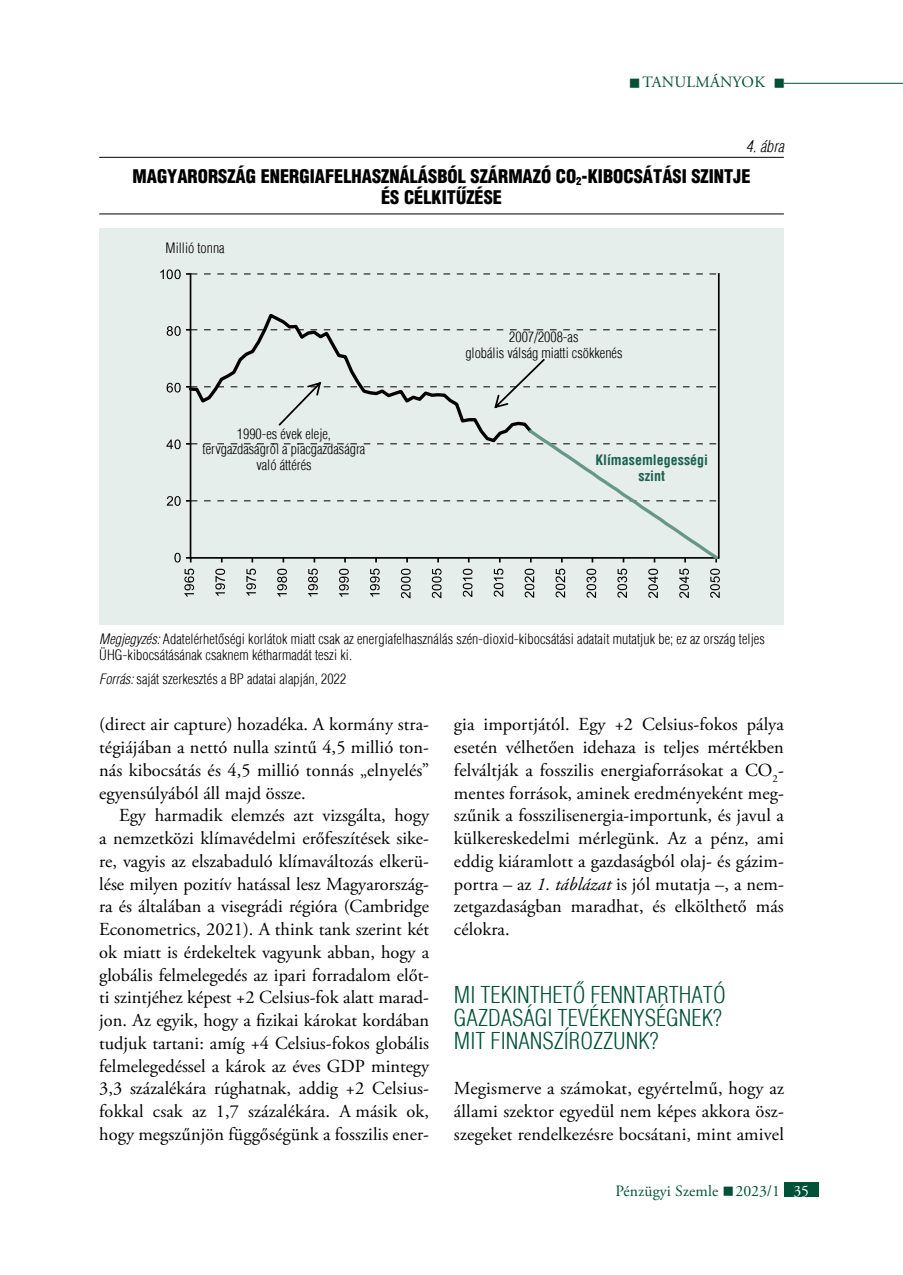
<style>
.page{position:relative;width:903px;height:1275px;background:#fff}
.page>*{position:absolute;margin:0;border:0;box-sizing:border-box;transform-origin:0 0}
.t1{font:300 condensed 22.75px/22.8px "H Helvetica";color:#005138}
.t2{font:18.38px/22.8px "Adobe Garamond Pro";letter-spacing:.005em;color:#000;text-align:justify}
.t3{font:900 condensed 18.38px/21px "H Helvetica";color:#000;text-align:center}
.t4{font:15.75px "Adobe Garamond Pro";letter-spacing:.005em;color:#005138}
.t5{font:15.75px "Adobe Garamond Pro";letter-spacing:.16em;color:#005138}
.t6{font:italic 300 condensed 15.75px "H Helvetica";color:#000}
.t7{font:300 condensed 14px/15.8px "H Helvetica";letter-spacing:.005em;color:#000;text-align:center}
.t8{font:700 condensed 14px/15.8px "H Helvetica";color:#1a624c;text-align:center}
.s1{font-style:italic}
.s2{color:#fff}
</style>
<div class="page">
<hr style="left:784px;top:83px;width:119px;height:1px;background:#005138">
<div style="left:784px;top:1182px;width:35px;height:15px;background:#005138"></div>
<hr style="left:99px;top:157px;width:685px;height:1px;background:#000">
<hr style="left:99px;top:213px;width:685px;height:1px;background:#000">
<div style="left:99px;top:228px;width:685px;height:397px;background:#e6eeeb"></div>
<hr style="left:190px;top:274px;width:1px;height:284px;background:#000">
<hr style="left:718px;top:274px;width:1px;height:284px;background:#000">
<svg style="left:189px;top:311px;width:159px;height:48px"></svg>
<svg style="left:167px;top:326px;width:550px;height:10px"></svg>
<svg style="left:160px;top:269px;width:559px;height:10px"></svg>
<svg style="left:166px;top:359px;width:554px;height:203px"></svg>
<svg style="left:184px;top:569px;width:10px;height:28px"></svg>
<svg style="left:215px;top:569px;width:10px;height:27px"></svg>
<svg style="left:246px;top:569px;width:10px;height:27px"></svg>
<svg style="left:277px;top:569px;width:10px;height:28px"></svg>
<svg style="left:308px;top:569px;width:10px;height:28px"></svg>
<svg style="left:339px;top:569px;width:10px;height:28px"></svg>
<svg style="left:370px;top:569px;width:10px;height:28px"></svg>
<svg style="left:401px;top:569px;width:10px;height:29px"></svg>
<svg style="left:432px;top:569px;width:9px;height:29px"></svg>
<svg style="left:463px;top:569px;width:9px;height:28px"></svg>
<svg style="left:494px;top:569px;width:9px;height:28px"></svg>
<svg style="left:525px;top:569px;width:9px;height:29px"></svg>
<svg style="left:555px;top:569px;width:10px;height:29px"></svg>
<svg style="left:586px;top:569px;width:10px;height:29px"></svg>
<svg style="left:617px;top:569px;width:10px;height:29px"></svg>
<svg style="left:648px;top:569px;width:10px;height:29px"></svg>
<svg style="left:679px;top:569px;width:10px;height:29px"></svg>
<svg style="left:710px;top:569px;width:10px;height:29px"></svg>
<p class="t5" style="left:629px;top:73px;width:158px">■Tanulmányok ■</p>
<p class="t6" style="left:746px;top:137px;width:40px">4. ábra</p>
<p class="t3" style="left:132px;top:165px;width:620px">MAGYARORSZÁG ENERGIAFELHASZNÁLÁSBÓL SZÁRMAZÓ CO <sub>2</sub>-KIBOCSÁTÁSI SZINTJE<br>ÉS CÉLKITŰZÉSE</p>
<p class="t7" style="left:166px;top:240px;width:61px">Millió tonna</p>
<p class="t7" style="left:203px;top:426px;width:164px">1990-es évek eleje, tervgazdaságról a piacgazdaságra való áttérés</p>
<p class="t7" style="left:465px;top:329px;width:159px">2007/2008-as<br>globális válság miatti csökkenés</p>
<p class="t8" style="left:595px;top:452px;width:114px">Klímasemlegességi szint</p>
<p class="t7" style="left:99px;top:631px;width:667px;text-align:left"><span class="s1">Megjegyzés:</span> Adatelérhetőségi korlátok miatt csak az energiafelhasználás szén-dioxid-kibocsátási adatait mutatjuk be; ez az ország teljes<br>ÜHG-kibocsátásának csaknem kétharmadát teszi ki.</p>
<p class="t7" style="left:99px;top:671px;width:249px"><span class="s1">Forrás:</span> saját szerkesztés a BP adatai alapján, 2022</p>
<p class="t2" style="left:99px;top:714px;width:331px">(direct air capture) hozadéka. A kormány stra&shy;tégiájában a nettó nulla szintű 4,5 millió ton&shy;nás kibocsátás és 4,5 millió tonnás „elnyelés” egyensúlyából áll majd össze.</p>
<p class="t2" style="left:99px;top:805px;width:332px;text-indent:20px">Egy harmadik elemzés azt vizsgálta, hogy a nemzetközi klímavédelmi erőfeszítések sike&shy;re, vagyis az elszabaduló klímaváltozás elkerü&shy;lése milyen pozitív hatással lesz Magyarország&shy;ra és általában a visegrádi régióra (Cambridge Econometrics, 2021). A think tank szerint két ok miatt is érdekeltek vagyunk abban, hogy a globális felmelegedés az ipari forradalom előt&shy;ti szintjéhez képest +2 Celsius-fok alatt marad&shy;jon. Az egyik, hogy a fizikai károkat kordában tudjuk tartani: amíg +4 Celsius-fokos globális felmelegedéssel a károk az éves GDP mintegy 3,3 százalékára rúghatnak, addig +2 Celsius&shy;fokkal csak az 1,7 százalékára. A másik ok, hogy megszűnjön függőségünk a fosszilis ener-</p>
<p class="t2" style="left:454px;top:714px;width:332px">gia importjától. Egy +2 Celsius-fokos pálya esetén vélhetően idehaza is teljes mértékben felváltják a fosszilis energiaforrásokat a CO <sub>2</sub>- mentes források, aminek eredményeként meg&shy;szűnik a fosszilisenergia-importunk, és javul a külkereskedelmi mérlegünk. Az a pénz, ami eddig kiáramlott a gazdaságból olaj- és gázim&shy;portra – az <span class="s1">1. táblázat</span> is jól mutatja –, a nem&shy;zetgazdaságban maradhat, és elkölthető más célokra.</p>
<p class="t1" style="left:454px;top:984px;width:273px">Mi teki nthető fenntartható gazdasági tevékenységnek?<br>Mit fi nanszírozzunk?</p>
<p class="t2" style="left:454px;top:1078px;width:331px">Megismerve a számokat, egyértelmű, hogy az állami szektor egyedül nem képes akkora ös - szegeket rendelkezésre bocsátani, mint amivel</p>
<p class="t4" style="left:615px;top:1181px;width:195px">Pénzügyi Szemle ■ 2023/1 <span class="s2">35</span></p>
</div>
